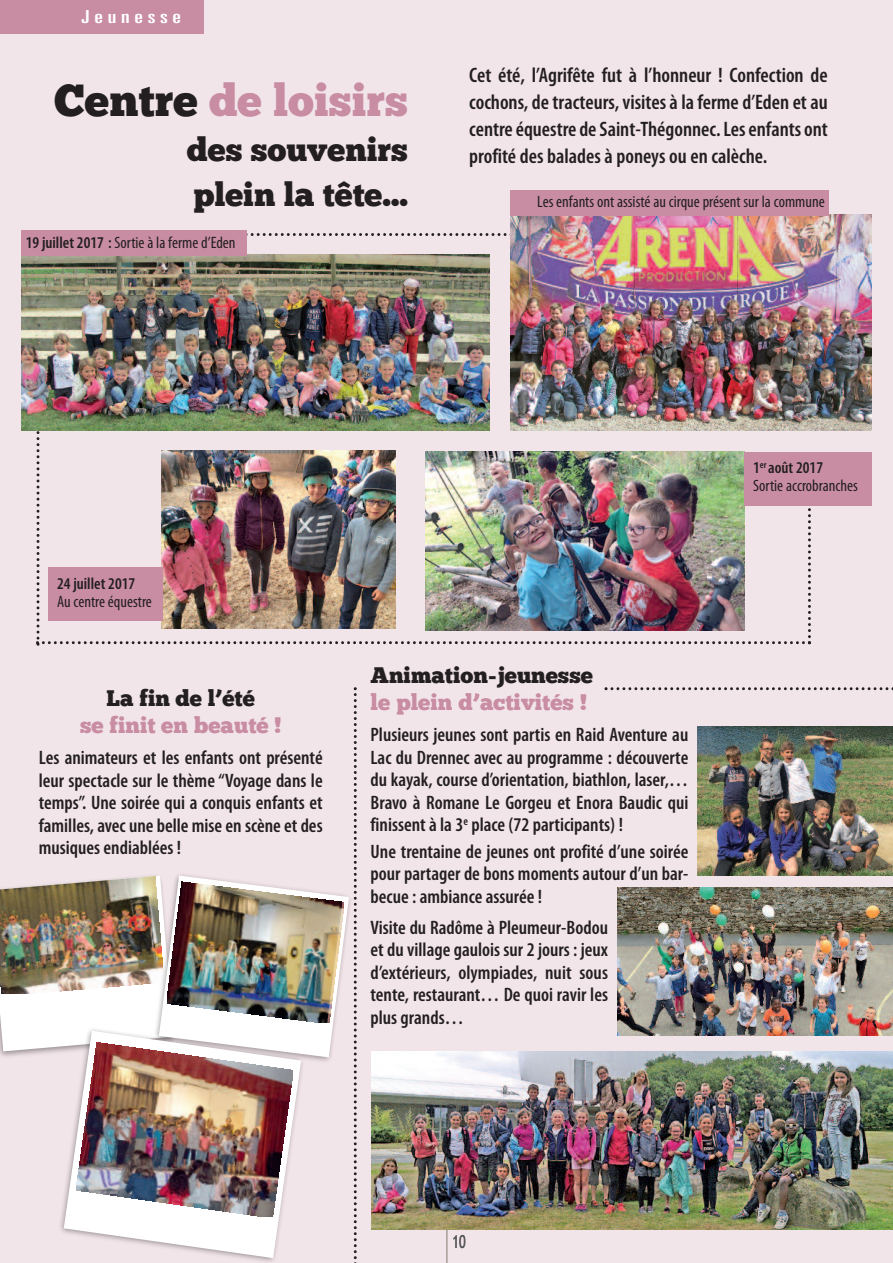
<style>
.page{position:relative;width:893px;height:1263px;background:#f2e5e9}
.page>*{position:absolute;margin:0;border:0;box-sizing:border-box;transform-origin:0 0}
.t1{font:45px "Chunk Five Ex";color:#c98da3}
.t2{font:33px/45px "Chunk Five Ex";color:#231f20}
.t3{font:22.5px "Chunk Five Ex";color:#c98da3}
.t4{font:22.5px "Chunk Five Ex";color:#231f20}
.t5{font:600 condensed 21px/27px "Myriad Pro";color:#231f20;text-align:justify}
.t6{font:600 condensed 19.5px/22.5px "Myriad Pro";color:#231f20;text-align:justify}
.t7{font:extra-condensed 18px "Zurich BT";letter-spacing:.15em;color:#fff;scale:1.5 1}
.t8{font:18px "Trebuchet MS";color:#57585a;scale:.7 1}
.t9{font:condensed 16.5px/18px "Myriad Pro";color:#231f20}
.t10{font:600 condensed 16.5px "Myriad Pro";color:#231f20}
.s1{color:#231f20}
.s2{font-weight:600}
</style>
<div class="page">
<div style="left:0;top:0;width:204px;height:34px;background:#c98da3"></div>
<svg style="left:36px;top:233px;width:775px;height:413px"></svg>
<svg style="left:604px;top:687px;width:289px;height:3px"></svg>
<hr style="left:446px;top:1225px;width:1px;height:38px;background:#a79b96">
<img style="left:21px;top:254px;width:468px;height:177px">
<img style="left:510px;top:215px;width:362px;height:216px">
<img style="left:425px;top:452px;width:319px;height:179px">
<img style="left:162px;top:451px;width:233px;height:178px">
<div style="left:744px;top:452px;width:128px;height:54px;background:#c98da3"></div>
<img style="left:697px;top:727px;width:196px;height:149px">
<img style="left:617px;top:887px;width:276px;height:149px">
<img style="left:372px;top:1051px;width:521px;height:179px">
<div style="left:21px;top:231px;width:226px;height:25px;background:#c98da3"></div>
<svg style="left:0;top:687px;width:357px;height:576px"></svg>
<img style="left:167px;top:881px;width:177px;height:141px">
<img style="left:52px;top:1019px;width:260px;height:244px">
<svg style="left:64px;top:1031px;width:237px;height:227px;fill:#fff"></svg>
<img style="left:76px;top:1042px;width:217px;height:174px">
<div style="left:510px;top:190px;width:319px;height:26px;background:#c98da3"></div>
<div style="left:48px;top:567px;width:115px;height:54px;background:#c98da3"></div>
<p class="t7" style="left:82px;top:10px;width:68px">Jeunesse</p>
<h1 class="t1" style="left:54px;top:66px;width:355px"><span class="s1">Centre</span> de loisirs</h1>
<h2 class="t2" style="left:187px;top:126px;width:223px">des souvenirs plein la tête…</h2>
<p class="t9" style="left:26px;top:234px;width:211px"><span class="s2">19 juillet 2017 :</span> Sortie à la ferme d’Eden</p>
<p class="t5" style="left:469px;top:63px;width:360px">Cet été, l’Agrifête fut à l’honneur ! Confection de cochons, de tracteurs, visites à la ferme d’Eden et au centreéquestre deSaint-Thégonnec.Lesenfants ont profité des balades à poneys ou en calèche.</p>
<p class="t9" style="left:537px;top:194px;width:289px">Les enfants ont assisté au cirque présent sur la commune</p>
<p class="t10" style="left:57px;top:577px;width:80px">24 juillet 2017</p>
<p class="t9" style="left:57px;top:593px;width:96px">Au centre équestre</p>
<p class="t9" style="left:753px;top:460px;width:106px"><span class="s2">1</span><sup>er</sup> <span class="s2">août 2017<br></span>Sortie accrobranches</p>
<p class="t4" style="left:106px;top:681px;width:150px">La fin de l’été</p>
<p class="t3" style="left:80px;top:708px;width:203px">se finit en beauté !</p>
<p class="t6" style="left:39px;top:748px;width:285px">Les animateurs et les enfants ont présenté leur spectacle sur le thème “Voyage dans le temps”. Une soirée qui a conquis enfants et familles, avec une belle mise en scène et des musiques endiablées !</p>
<p class="t4" style="left:370px;top:658px;width:224px">Animation-jeunesse</p>
<p class="t3" style="left:370px;top:685px;width:218px">le plein d’activités !</p>
<p class="t6" style="left:370px;top:725px;width:319px">Plusieurs jeunes sont partis en Raid Aventure au Lac du Drennec avec au programme : découverte du kayak, course d’orientation, biathlon, laser,… Bravo à Romane Le Gorgeu et Enora Baudic qui finissent à la 3<sup>e</sup> place (72 participants) !</p>
<p class="t6" style="left:370px;top:842px;width:319px">Une trentaine de jeunes ont profité d’une soirée pour partager de bons moments autour d’un bar&shy;becue : ambiance assurée !</p>
<p class="t6" style="left:370px;top:918px;width:239px">Visite du Radôme à Pleumeur-Bodou et du village gaulois sur 2 jours : jeux d’extérieurs, olympiades, nuit sous tente, restaurant… De quoi ravir les plus grands…</p>
<p class="t8" style="left:453px;top:1231px;width:20px">10</p>
</div>
